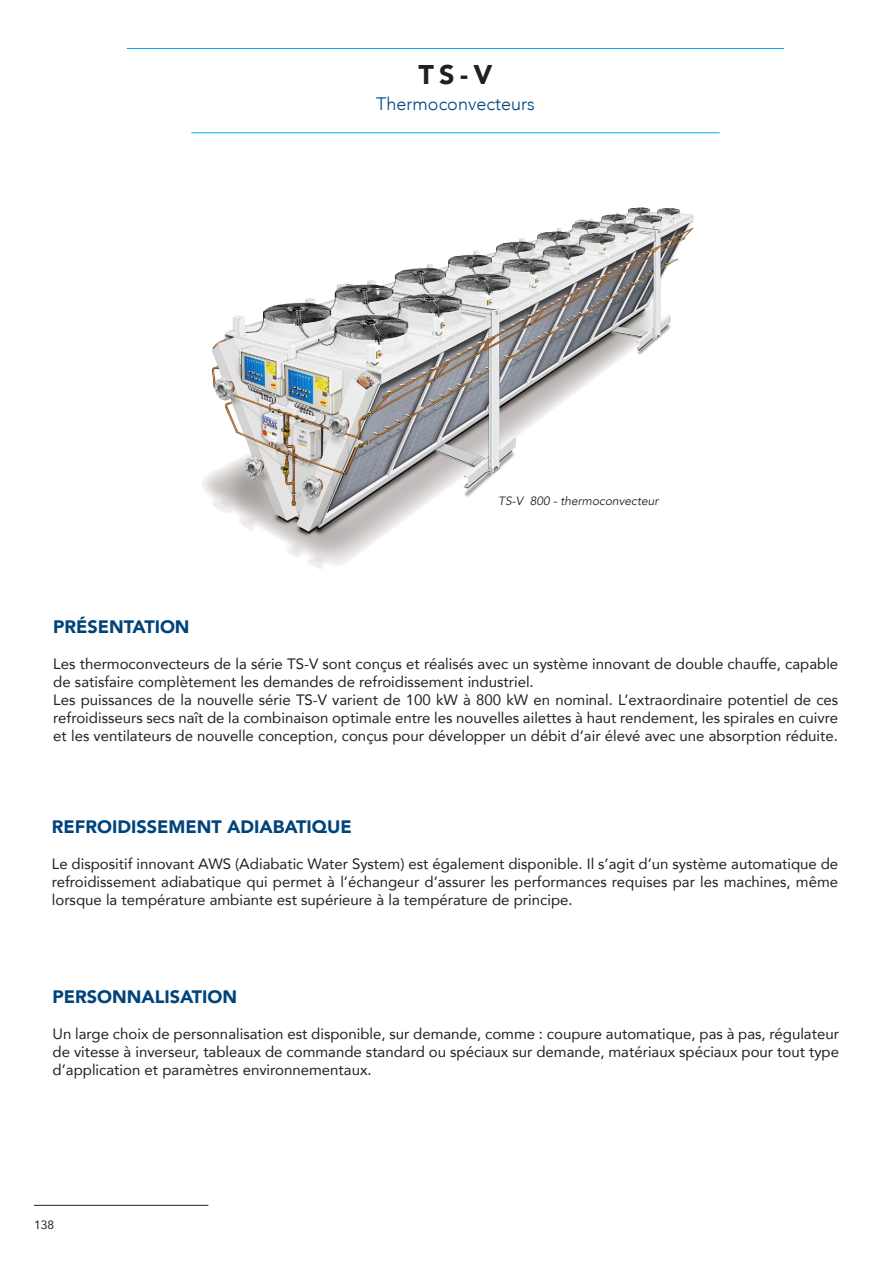
<style>
.page{position:relative;width:893px;height:1263px;background:#fff}
.page>*{position:absolute;margin:0;border:0;box-sizing:border-box;transform-origin:0 0}
.Texte{font:900 27px "Avenir";color:#231f20}
.Texte-2{font:900 18px "Avenir";color:#00447b}
.Texte-3{font:300 18px "Avenir";color:#00447b}
.Texte-4{font:15px/18px "Avenir";color:#231f20;text-align:justify}
.Texte-5{font:italic 12px "Avenir";color:#231f20}
.t1{font:12px "Avenir";color:#231f20}
</style>
<div class="page">
<hr style="left:127px;top:48px;width:657px;height:1px;background:#00aeef">
<hr style="left:191px;top:133px;width:529px;height:1px;background:#00aeef">
<img style="left:202px;top:207px;width:492px;height:362px">
<hr style="left:34px;top:1205px;width:174px;height:1px;background:#231f20">
<p class="Texte" style="left:418px;top:51px;width:76px">TS-V</p>
<p class="Texte-3" style="left:376px;top:93px;width:160px">Thermoconvecteurs</p>
<p class="Texte-5" style="left:498px;top:494px;width:162px">TS-V 800 - thermoconvecteur</p>
<p class="Texte-2" style="left:53px;top:611px;width:138px">PRÉSENTATION</p>
<p class="Texte-4" style="left:53px;top:654px;width:786px">Les thermoconvecteurs de la série TS-V sont conçus et réalisés avec un système innovant de double chauffe, capable de satisfaire complètement les demandes de refroidissement industriel.</p>
<p class="Texte-4" style="left:53px;top:690px;width:787px">Les puissances de la nouvelle série TS-V varient de 100 kW à 800 kW en nominal. L’extraordinaire potentiel de ces refroidisseurs secs naît de la combinaison optimale entre les nouvelles ailettes à haut rendement, les spirales en cuivre et les ventilateurs de nouvelle conception, conçus pour développer un débit d’air élevé avec une absorption réduite.</p>
<p class="Texte-2" style="left:52px;top:811px;width:301px">REFROIDISSEMENT ADIABATIQUE</p>
<p class="Texte-4" style="left:52px;top:854px;width:788px">Le dispositif innovant AWS (Adiabatic Water System) est également disponible. Il s’agit d’un système automatique de refroidissement adiabatique qui permet à l’échangeur d’assurer les performances requises par les machines, même lorsque la température ambiante est supérieure à la température de principe.</p>
<p class="Texte-2" style="left:53px;top:981px;width:186px">PERSONNALISATION</p>
<p class="Texte-4" style="left:53px;top:1024px;width:788px">Un large choix de personnalisation est disponible, sur demande, comme : coupure automatique, pas à pas, régulateur de vitesse à inverseur, tableaux de commande standard ou spéciaux sur demande, matériaux spéciaux pour tout type d’application et paramètres environnementaux.</p>
<p class="t1" style="left:34px;top:1215px;width:22px">138</p>
</div>
